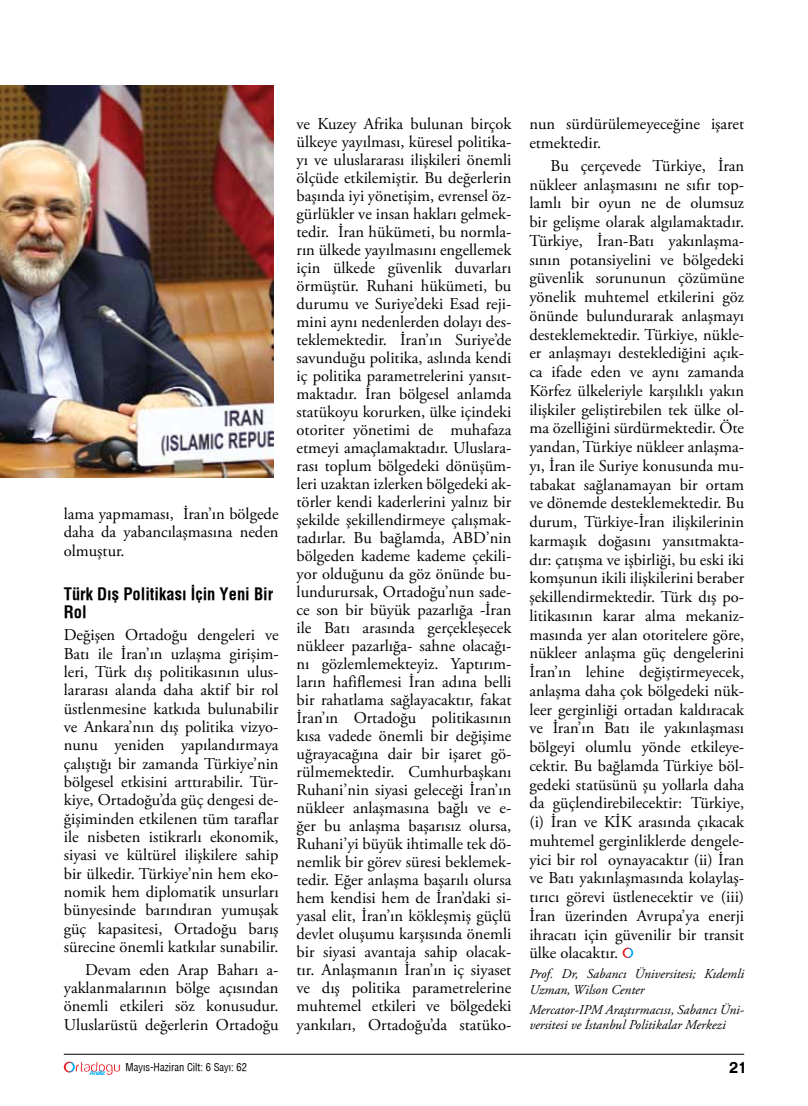
<style>
.page{position:relative;width:808px;height:1106px;background:#fff}
.page>*{position:absolute;margin:0;border:0;box-sizing:border-box;transform-origin:0 0}
.t1{font:16.5px/18px "Adobe Garamond Pro";color:#000;text-align:justify}
.t2{font:700 16.5px/18.3px "Helvetica Condens";color:#000}
.t3{font:16.5px "Harabara";color:#000}
.t4{font:italic 13.5px/15.8px "Adobe Garamond Pro";color:#000}
.t5{font:10.5px "Helvetica Condensed";color:#000}
.t6{font:6.6px "Harabara";color:#00aeef}
</style>
<div class="page">
<hr style="left:64px;top:1054px;width:680px;height:1px;background:#000">
<svg style="left:64px;top:1061px;width:56px;height:14px"></svg>
<svg style="left:622px;top:947px;width:11px;height:11px"></svg>
<img style="left:0;top:85px;width:273px;height:392px">
<p class="t1" style="left:64px;top:505px;width:216px">lama yapmaması, İran’ın bölgede daha da yabancılaşmasına neden olmuştur.</p>
<p class="t2" style="left:64px;top:584px;width:211px">Türk Dış Politikası İçin Yeni Bir<br>Rol</p>
<p class="t1" style="left:64px;top:626px;width:216px">Değişen Ortadoğu dengeleri ve Batı ile İran’ın uzlaşma girişim&shy;leri, Türk dış politikasının ulus&shy;lararası alanda daha aktif bir rol üstlenmesine katkıda bulunabilir ve Ankara’nın dış politika vizyo&shy;nunu yeniden yapılandırmaya çalıştığı bir zamanda Türkiye’nin bölgesel etkisini arttırabilir. Tür&shy;kiye, Ortadoğu’da güç dengesi de&shy;ğişiminden etkilenen tüm taraflar ile nisbeten istikrarlı ekonomik, siyasi ve kültürel ilişkilere sahip bir ülkedir. Türkiye’nin hem eko&shy;nomik hem diplomatik unsurları bünyesinde barındıran yumuşak güç kapasitesi, Ortadoğu barış sürecine önemli katkılar sunabilir.</p>
<p class="t1" style="left:64px;top:960px;width:216px;text-indent:21px">Devam eden Arap Baharı a&shy;yaklanmalarının bölge açısından önemli etkileri söz konusudur.<br>Uluslarüstü değerlerin Ortadoğu</p>
<p class="t1" style="left:297px;top:115px;width:216px">ve Kuzey Afrika bulunan birçok ülkeye yayılması, küresel politika&shy;yı ve uluslararası ilişkileri önemli ölçüde etkilemiştir. Bu değerlerin başında iyi yönetişim, evrensel öz&shy;gürlükler ve insan hakları gelmek&shy;tedir. İran hükümeti, bu normla&shy;rın ülkede yayılmasını engellemek için ülkede güvenlik duvarları örmüştür. Ruhani hükümeti, bu durumu ve Suriye’deki Esad reji&shy;mini aynı nedenlerden dolayı des&shy;teklemektedir. İran’ın Suriye’de savunduğu politika, aslında kendi iç politika parametrelerini yansıt&shy;maktadır. İran bölgesel anlamda statükoyu korurken, ülke içindeki otoriter yönetimi de muhafaza etmeyi amaçlamaktadır. Uluslara&shy;rası toplum bölgedeki dönüşüm&shy;leri uzaktan izlerken bölgedeki ak&shy;törler kendi kaderlerini yalnız bir şekilde şekillendirmeye çalışmak&shy;tadırlar. Bu bağlamda, ABD’nin bölgeden kademe kademe çekili&shy;yor olduğunu da göz önünde bu&shy;lundurursak, Ortadoğu’nun sade&shy;ce son bir büyük pazarlığa -İran ile Batı arasında gerçekleşecek nükleer pazarlığa- sahne olacağı&shy;nı gözlemlemekteyiz. Yaptırım&shy;ların hafiflemesi İran adına belli bir rahatlama sağlayacaktır, fakat İran’ın Ortadoğu politikasının kısa vadede önemli bir değişime uğrayacağına dair bir işaret gö&shy;rülmemektedir. Cumhurbaşkanı Ruhani’nin siyasi geleceği İran’ın nükleer anlaşmasına bağlı ve e&shy;ğer bu anlaşma başarısız olursa, Ruhani’yi büyük ihtimalle tek dö&shy;nemlik bir görev süresi beklemek&shy;tedir. Eğer anlaşma başarılı olursa hem kendisi hem de İran’daki si&shy;yasal elit, İran’ın kökleşmiş güçlü devlet oluşumu karşısında önemli bir siyasi avantaja sahip olacak&shy;tır. Anlaşmanın İran’ın iç siyaset ve dış politika parametrelerine muhtemel etkileri ve bölgedeki yankıları, Ortadoğu’da statüko-</p>
<p class="t1" style="left:529px;top:115px;width:216px;line-height:18.8px">nun sürdürülemeyeceğine işaret etmektedir.</p>
<p class="t1" style="left:529px;top:157px;width:216px;line-height:18.8px;text-indent:21px">Bu çerçevede Türkiye, İran nükleer anlaşmasını ne sıfır top&shy;lamlı bir oyun ne de olumsuz bir gelişme olarak algılamaktadır.<br>Türkiye, İran-Batı yakınlaşma&shy;sının potansiyelini ve bölgedeki güvenlik sorununun çözümüne yönelik muhtemel etkilerini göz önünde bulundurarak anlaşmayı desteklemektedir. Türkiye, nükle&shy;er anlaşmayı desteklediğini açık&shy;ca ifade eden ve aynı zamanda Körfez ülkeleriyle karşılıklı yakın ilişkiler geliştirebilen tek ülke ol&shy;ma özelliğini sürdürmektedir. Öte yandan, Türkiye nükleer anlaşma&shy;yı, İran ile Suriye konusunda mu&shy;tabakat sağlanamayan bir ortam ve dönemde desteklemektedir. Bu durum, Türkiye-İran ilişkilerinin karmaşık doğasını yansıtmakta&shy;dır: çatışma ve işbirliği, bu eski iki komşunun ikili ilişkilerini beraber şekillendirmektedir. Türk dış po&shy;litikasının karar alma mekaniz&shy;masında yer alan otoritelere göre, nükleer anlaşma güç dengelerini İran’ın lehine değiştirmeyecek, anlaşma daha çok bölgedeki nük&shy;leer gerginliği ortadan kaldıracak ve İran’ın Batı ile yakınlaşması bölgeyi olumlu yönde etkileye&shy;cektir. Bu bağlamda Türkiye böl&shy;gedeki statüsünü şu yollarla daha da güçlendirebilecektir: Türkiye, (i) İran ve KİK arasında çıkacak muhtemel gerginliklerde dengele&shy;yici bir rol oynayacaktır (ii) İran ve Batı yakınlaşmasında kolaylaş&shy;tırıcı görevi üstlenecektir ve (iii)<br>İran üzerinden Avrupa’ya enerji ihracatı için güvenilir bir transit ülke olacaktır.</p>
<p class="t4" style="left:529px;top:966px;width:216px">Prof. Dr, Sabancı Üniversitesi; Kıdemli<br>Uzman, Wilson Center</p>
<p class="t4" style="left:529px;top:1001px;width:216px">Mercator-IPM Araştırmacısı, Sabancı Üni&shy;versitesi ve İstanbul Politikalar Merkezi</p>
<p class="t6" style="left:89px;top:1069px;width:18px">Analiz</p>
<p class="t5" style="left:126px;top:1060px;width:123px">Mayıs-Haziran Cilt: 6 Sayı: 62</p>
<p class="t3" style="left:730px;top:1059px;width:16px">21</p>
</div>
